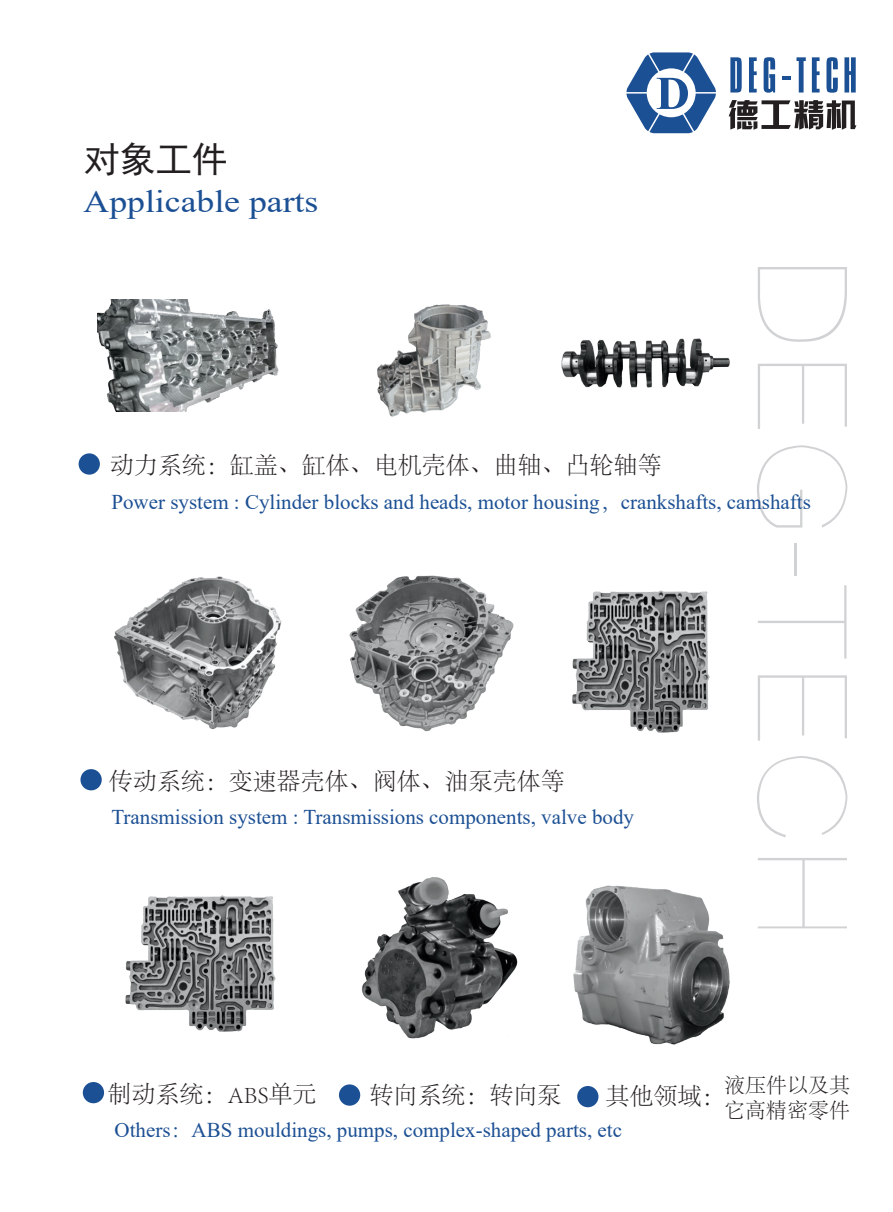
<style>
.page{position:relative;width:893px;height:1212px;background:#fff}
.page>*{position:absolute;margin:0;border:0;box-sizing:border-box;transform-origin:0 0}
.t1{font:36px "Sim Hei";color:#231f20}
.t2{font:31.5px "Times New Roman";color:#1c5094;scale:1.13 1}
.t3{font:300 24px "Adobe Song Std";color:#231f20}
.t4{font:21px "Times New Roman";color:#1c5094}
.t5{font:300 21px/25.2px "Adobe Song Std";color:#231f20}
.s1{font-family:"Adobe Song Std";font-weight:300}
</style>
<div class="page">
<svg style="left:757px;top:267px;width:90px;height:75px"></svg>
<svg style="left:758px;top:364px;width:89px;height:65px"></svg>
<svg style="left:757px;top:445px;width:90px;height:82px"></svg>
<hr style="left:794px;top:544px;width:2px;height:32px;background:#d1d2d4">
<svg style="left:758px;top:585px;width:88px;height:73px"></svg>
<svg style="left:758px;top:675px;width:89px;height:66px"></svg>
<svg style="left:757px;top:756px;width:90px;height:81px"></svg>
<svg style="left:758px;top:858px;width:89px;height:70px"></svg>
<svg style="left:626px;top:52px;width:90px;height:82px"></svg>
<svg style="left:730px;top:57px;width:12px;height:36px"></svg>
<svg style="left:749px;top:57px;width:8px;height:36px"></svg>
<svg style="left:764px;top:57px;width:11px;height:36px"></svg>
<svg style="left:782px;top:57px;width:24px;height:36px"></svg>
<svg style="left:812px;top:57px;width:8px;height:36px"></svg>
<svg style="left:826px;top:57px;width:12px;height:36px"></svg>
<svg style="left:844px;top:57px;width:12px;height:36px"></svg>
<svg style="left:729px;top:100px;width:127px;height:30px"></svg>
<div style="left:79px;top:453px;width:21px;height:22px;background:#1c5094;border-radius:50%"></div>
<div style="left:80px;top:769px;width:22px;height:21px;background:#1c5094;border-radius:50%"></div>
<div style="left:83px;top:1082px;width:21px;height:21px;background:#1c5094;border-radius:50%"></div>
<div style="left:339px;top:1084px;width:21px;height:22px;background:#1c5094;border-radius:50%"></div>
<div style="left:577px;top:1086px;width:21px;height:21px;background:#1c5094;border-radius:50%"></div>
<img style="left:98px;top:300px;width:181px;height:112px">
<img style="left:377px;top:304px;width:114px;height:113px">
<img style="left:561px;top:338px;width:169px;height:50px">
<img style="left:115px;top:576px;width:166px;height:153px">
<img style="left:349px;top:575px;width:165px;height:157px">
<img style="left:572px;top:590px;width:138px;height:143px">
<img style="left:125px;top:895px;width:151px;height:137px">
<img style="left:362px;top:877px;width:156px;height:162px">
<img style="left:573px;top:885px;width:157px;height:160px">
<h1 class="t1" style="left:84px;top:141px;width:145px">对象工件</h1>
<h2 class="t2" style="left:84px;top:179px;width:209px">Applicable parts</h2>
<p class="t3" style="left:110px;top:452px;width:553px">动力系统：缸盖、缸体、电机壳体、曲轴、凸轮轴等</p>
<p class="t4" style="left:111px;top:487px;width:701px">Power system : Cylinder blocks and heads, motor housing<span class="s1">，</span>crankshafts, camshafts</p>
<p class="t3" style="left:109px;top:768px;width:457px">传动系统：变速器壳体、阀体、油泵壳体等</p>
<p class="t4" style="left:111px;top:802px;width:524px">Transmission system : Transmissions components, valve body</p>
<p class="t3" style="left:107px;top:1081px;width:211px">制动系统：ABS单元</p>
<p class="t3" style="left:369px;top:1083px;width:193px">转向系统：转向泵</p>
<p class="t3" style="left:605px;top:1083px;width:121px">其他领域：</p>
<p class="t5" style="left:724px;top:1073px;width:127px">液压件以及其它高精密零件</p>
<p class="t4" style="left:115px;top:1115px;width:509px">Others<span class="s1">：</span>ABS mouldings, pumps, complex-shaped parts, etc</p>
</div>
